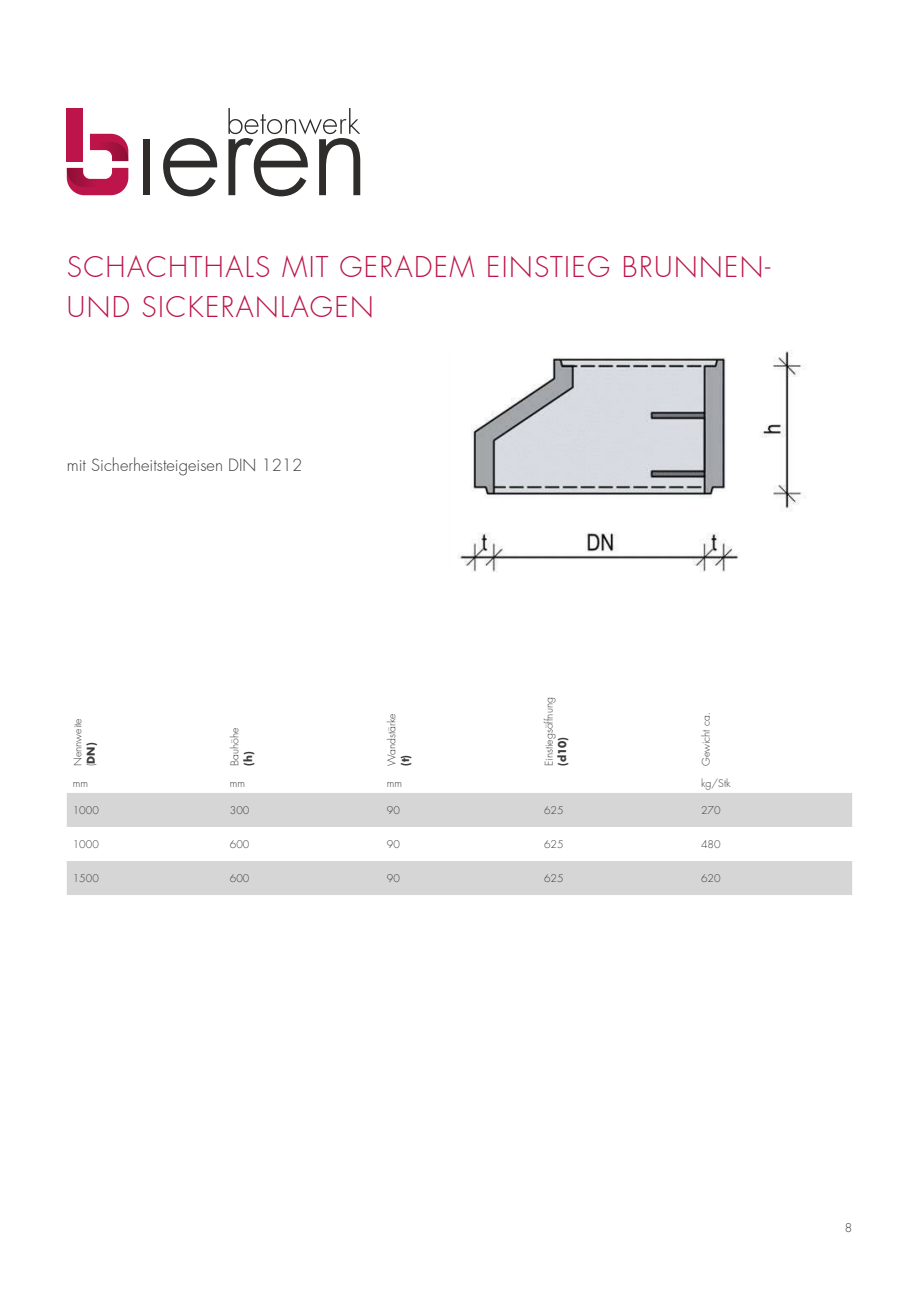
<style>
.page{position:relative;width:919px;height:1289px;background:#fff}
.page>*{position:absolute;margin:0;border:0;box-sizing:border-box;transform-origin:0 0}
.Headlines{font:300 28.05px/39.3px "Futura LT Pro";letter-spacing:.05em;color:#bd1549}
.Fließtext{font:300 16.5px "Futura LT Pro";color:#3d3d3c}
.t1{font:300 12px "Futura LT Pro";color:#3d3d3c}
.Fließtext-2{font:300 10.5px/13.5px "Futura LT Pro";color:#3d3d3c}
.Fließtext-3{font:700 10.5px "Futura LT Pro";color:#3d3d3c}
.s1{font-weight:700}
</style>
<div class="page">
<div style="left:67px;top:108px;width:16px;height:53px;background:#bd1549"></div>
<div style="left:143px;top:139px;width:7px;height:56px;background:#2e2d2c"></div>
<svg style="left:163px;top:138px;width:54px;height:58px"></svg>
<svg style="left:228px;top:108px;width:132px;height:88px"></svg>
<svg style="left:67px;top:168px;width:61px;height:27px"></svg>
<svg style="left:90px;top:134px;width:38px;height:27px"></svg>
<img style="left:458px;top:351px;width:348px;height:222px">
<svg style="left:67px;top:793px;width:785px;height:102px;fill:#d6d6d6"></svg>
<p class="Headlines" style="left:67px;top:247px;width:705px">SCHACHTHALS MIT GERADEM EINSTIEG BRUNNEN-<br>UND SICKERANLAGEN</p>
<p class="Fließtext" style="left:67px;top:454px;width:237px">mit Sicherheitsteigeisen DIN 1212</p>
<p class="Fließtext-2" style="left:71px;top:766px;width:49px;rotate:-90deg">Nennweite (<span class="s1">DN)</span></p>
<p class="Fließtext-2" style="left:228px;top:766px;width:40px;rotate:-90deg">Bauhöhe</p>
<p class="Fließtext-3" style="left:240px;top:766px;width:16px;rotate:-90deg">(h)</p>
<p class="Fließtext-2" style="left:385px;top:766px;width:54px;rotate:-90deg">Wandstärke</p>
<p class="Fließtext-3" style="left:397px;top:766px;width:13px;rotate:-90deg">(t)</p>
<p class="Fließtext-2" style="left:542px;top:766px;width:70px;rotate:-90deg">Einstiegsöffnung</p>
<p class="Fließtext-3" style="left:554px;top:766px;width:30px;rotate:-90deg">(d10)</p>
<p class="Fließtext-2" style="left:699px;top:766px;width:56px;rotate:-90deg">Gewicht ca.</p>
<p class="Fließtext-2" style="left:73px;top:776px;width:17px">mm</p>
<p class="Fließtext-2" style="left:230px;top:776px;width:17px">mm</p>
<p class="Fließtext-2" style="left:387px;top:776px;width:17px">mm</p>
<p class="Fließtext-2" style="left:701px;top:776px;width:31px">kg/Stk</p>
<p class="Fließtext-2" style="left:73px;top:803px;width:28px">1000</p>
<p class="Fließtext-2" style="left:230px;top:803px;width:21px">300</p>
<p class="Fließtext-2" style="left:387px;top:803px;width:15px">90</p>
<p class="Fließtext-2" style="left:544px;top:803px;width:21px">625</p>
<p class="Fließtext-2" style="left:701px;top:803px;width:21px">270</p>
<p class="Fließtext-2" style="left:73px;top:837px;width:28px">1000</p>
<p class="Fließtext-2" style="left:230px;top:837px;width:21px">600</p>
<p class="Fließtext-2" style="left:387px;top:837px;width:15px">90</p>
<p class="Fließtext-2" style="left:544px;top:837px;width:21px">625</p>
<p class="Fließtext-2" style="left:701px;top:837px;width:21px">480</p>
<p class="Fließtext-2" style="left:73px;top:871px;width:28px">1500</p>
<p class="Fließtext-2" style="left:230px;top:871px;width:21px">600</p>
<p class="Fließtext-2" style="left:387px;top:871px;width:15px">90</p>
<p class="Fließtext-2" style="left:544px;top:871px;width:21px">625</p>
<p class="Fließtext-2" style="left:701px;top:871px;width:21px">620</p>
<p class="t1" style="left:844px;top:1219px;width:9px">8</p>
</div>
